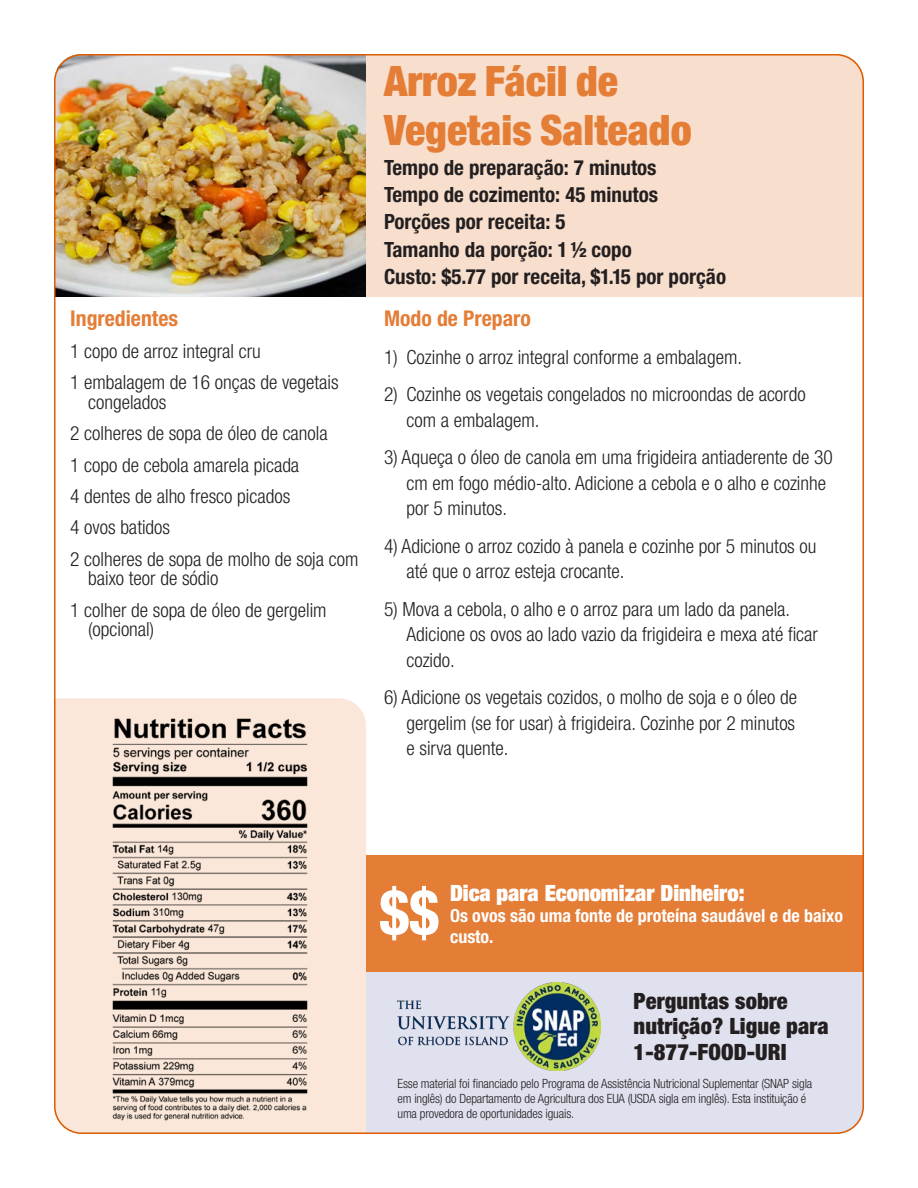
<style>
.page{position:relative;width:918px;height:1188px;background:#fff}
.page>*{position:absolute;margin:0;border:0;box-sizing:border-box;transform-origin:0 0}
.t1{font:700 condensed 62.1px "Helvetica Neue LT Pro";color:#fff}
.Recipe_Title{font:900 condensed 42px "Helvetica Neue LT Pro";color:#e47d36}
.t2{font:900 condensed 22.5px/25.5px "Helvetica Neue LT Pro";letter-spacing:.005em;color:#231f20}
.t3{font:900 condensed 22.5px "Helvetica Neue LT Pro";color:#fff}
.t4{font:700 condensed 21.75px "Helvetica Neue LT Pro";color:#e47d36}
.Recipe_details{font:700 condensed 21px "Helvetica Neue LT Pro";color:#231f20}
.Directions_lists{font:300 condensed 19.5px/25.5px "Helvetica Neue LT Pro";color:#231f20}
.Ingredients_list{font:300 condensed 19.5px/19.5px "Helvetica Neue LT Pro";color:#231f20}
.t5{font:700 condensed 18px "Helvetica Neue LT Pro";color:#fff}
.t6{font:300 condensed 12.75px "Helvetica Neue LT Pro";letter-spacing:-.01em;color:#231f20}
</style>
<div class="page">
<div style="left:366px;top:54px;width:498px;height:243px;background:#f8decc"></div>
<div style="left:54px;top:698px;width:312px;height:436px;background:#fae7d9"></div>
<div style="left:366px;top:972px;width:498px;height:162px;background:#e0e1ee"></div>
<img style="left:398px;top:983px;width:202px;height:88px">
<div style="left:366px;top:855px;width:498px;height:117px;background:#e47d36"></div>
<img style="left:110px;top:716px;width:200px;height:405px">
<img style="left:54px;top:54px;width:312px;height:243px">
<p class="t4" style="left:70px;top:306px;width:109px">Ingredientes</p>
<p class="Ingredients_list" style="left:70px;top:341px;width:192px">1 copo de arroz integral cru</p>
<p class="Ingredients_list" style="left:88px;top:372px;width:252px;text-indent:-18px">1 embalagem de 16 onças de vegetais congelados</p>
<p class="Ingredients_list" style="left:70px;top:423px;width:259px">2 colheres de sopa de óleo de canola</p>
<p class="Ingredients_list" style="left:70px;top:455px;width:231px">1 copo de cebola amarela picada</p>
<p class="Ingredients_list" style="left:70px;top:486px;width:222px">4 dentes de alho fresco picados</p>
<p class="Ingredients_list" style="left:70px;top:518px;width:102px">4 ovos batidos</p>
<p class="Ingredients_list" style="left:88px;top:549px;width:272px;text-indent:-18px">2 colheres de sopa de molho de soja com baixo teor de sódio</p>
<p class="Ingredients_list" style="left:88px;top:600px;width:240px;text-indent:-18px">1 colher de sopa de óleo de gergelim (opcional)</p>
<p class="Recipe_Title" style="left:384px;top:55px;width:236px">Arroz Fácil de</p>
<p class="Recipe_Title" style="left:384px;top:105px;width:309px">Vegetais Salteado</p>
<p class="Recipe_details" style="left:384px;top:156px;width:274px">Tempo de preparação: 7 minutos</p>
<p class="Recipe_details" style="left:384px;top:183px;width:276px">Tempo de cozimento: 45 minutos</p>
<p class="Recipe_details" style="left:384px;top:210px;width:183px">Porções por receita: 5</p>
<p class="Recipe_details" style="left:384px;top:237px;width:249px">Tamanho da porção: 1 ½ copo</p>
<p class="Recipe_details" style="left:384px;top:264px;width:344px">Custo: $5.77 por receita, $1.15 por porção</p>
<p class="t4" style="left:384px;top:306px;width:148px">Modo de Preparo</p>
<p class="Directions_lists" style="left:384px;top:344px;width:360px">1) Cozinhe o arroz integral conforme a embalagem.</p>
<p class="Directions_lists" style="left:407px;top:381px;width:401px;text-indent:-23px">2) Cozinhe os vegetais congelados no microondas de acordo com a embalagem.</p>
<p class="Directions_lists" style="left:407px;top:444px;width:428px;text-indent:-23px">3) Aqueça o óleo de canola em uma frigideira antiaderente de 30 cm em fogo médio-alto. Adicione a cebola e o alho e cozinhe por 5 minutos.</p>
<p class="Directions_lists" style="left:407px;top:533px;width:412px;text-indent:-23px">4) Adicione o arroz cozido à panela e cozinhe por 5 minutos ou até que o arroz esteja crocante.</p>
<p class="Directions_lists" style="left:407px;top:596px;width:413px;text-indent:-23px">5) Mova a cebola, o alho e o arroz para um lado da panela.<br>Adicione os ovos ao lado vazio da frigideira e mexa até ficar cozido.</p>
<p class="Directions_lists" style="left:407px;top:684px;width:392px;text-align:justify;text-indent:-23px">6) Adicione os vegetais cozidos, o molho de soja e o óleo de gergelim (se for usar) à frigideira. Cozinhe por 2 minutos e sirva quente.</p>
<p class="t1" style="left:380px;top:876px;width:61px">$$</p>
<p class="t3" style="left:450px;top:878px;width:296px">Dica para Economizar Dinheiro:</p>
<p class="t5" style="left:450px;top:905px;width:395px">Os ovos são uma fonte de proteína saudável e de baixo</p>
<p class="t5" style="left:450px;top:926px;width:45px">custo.</p>
<p class="t2" style="left:634px;top:988px;width:197px">Perguntas sobre nutrição? Ligue para<br>1-877-FOOD-URI</p>
<p class="t6" style="left:398px;top:1076px;width:416px">Esse material foi financiado pelo Programa de Assistência Nutricional Suplementar (SNAP sigla</p>
<p class="t6" style="left:398px;top:1091px;width:410px">em inglês) do Departamento de Agricultura dos EUA (USDA sigla em inglês). Esta instituição é</p>
<p class="t6" style="left:398px;top:1106px;width:178px">uma provedora de oportunidades iguais.</p>
</div>
